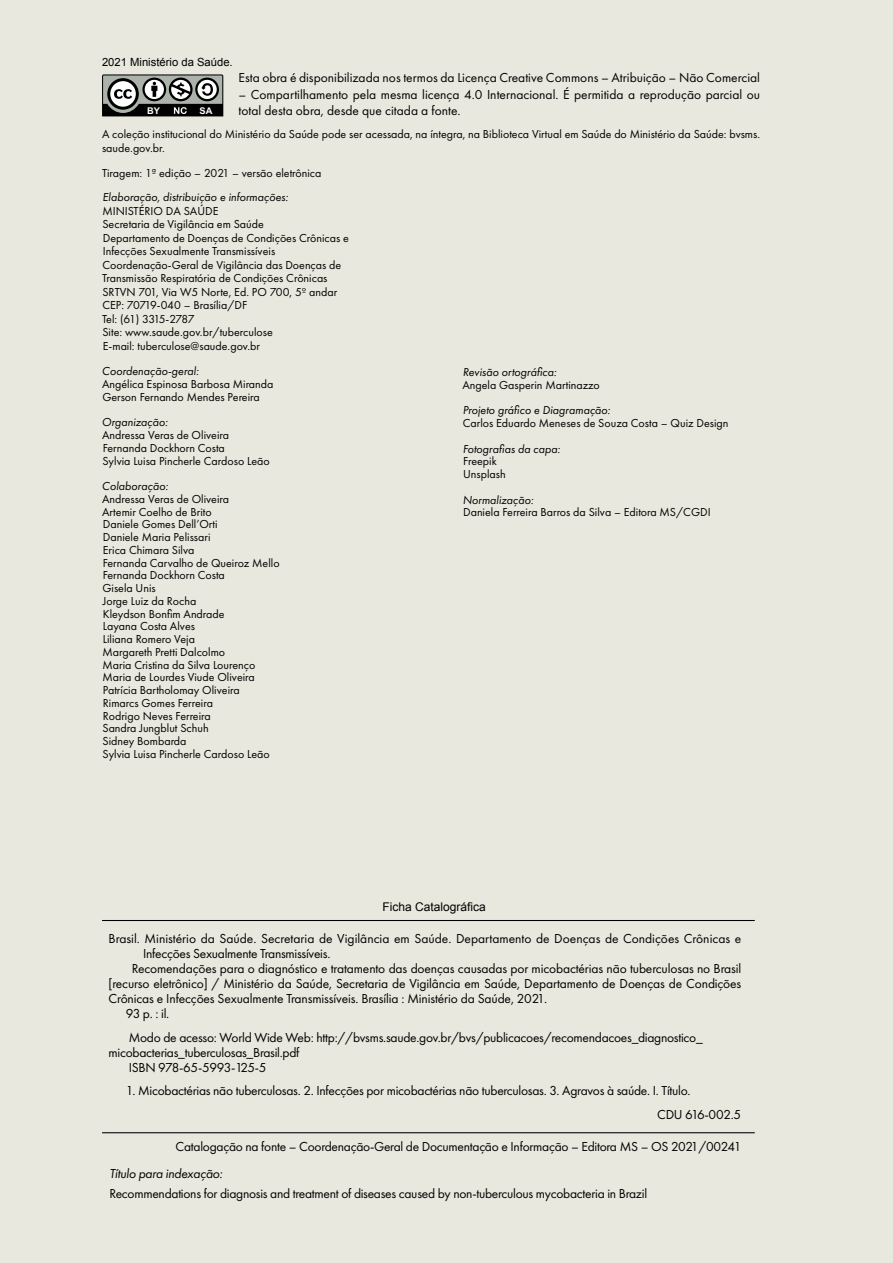
<style>
.page{position:relative;width:893px;height:1263px;background:#e8e8de}
.page>*{position:absolute;margin:0;border:0;box-sizing:border-box;transform-origin:0 0}
.t1{font:13.5px/23.5px "Futura PT";letter-spacing:-.01em;color:#000}
.t2{font:italic 13.5px "Futura PT";letter-spacing:-.02em;color:#000}
.t3{font:12px/12.8px "Futura PT";color:#000}
.t4{font:italic 12px "Futura PT";color:#000}
.t5{font:12px "Arial";color:#000}
.t6{font:11.25px "Arial";color:#000}
.t7{font:700 9.3px "Arial";color:#fff}
</style>
<div class="page">
<hr style="left:102px;top:920px;width:653px;height:1px;background:#000">
<hr style="left:102px;top:1132px;width:653px;height:1px;background:#000">
<svg style="left:102px;top:74px;width:121px;height:42px;background:#6c6f6c"></svg>
<p class="t6" style="left:102px;top:55px;width:132px">2021 Ministério da Saúde.</p>
<p class="t1" style="left:238px;top:66px;width:523px">Esta obra é disponibilizada nos termos da Licença Creative Commons – Atribuição – Não Comercial</p>
<p class="t1" style="left:238px;top:86px;width:523px;line-height:16.2px">– Compartilhamento pela mesma licença 4.0 Internacional. É permitida a reprodução parcial ou total desta obra, desde que citada a fonte.</p>
<p class="t3" style="left:102px;top:126px;width:660px;line-height:14.4px">A coleção institucional do Ministério da Saúde pode ser acessada, na íntegra, na Biblioteca Virtual em Saúde do Ministério da Saúde: bvsms. saude.gov.br.</p>
<p class="t3" style="left:102px;top:167px;width:221px">Tiragem: 1ª edição – 2021 – versão eletrônica</p>
<p class="t7" style="left:147px;top:104px;width:14px">BY</p>
<p class="t7" style="left:200px;top:104px;width:14px">SA</p>
<p class="t4" style="left:102px;top:190px;width:187px">Elaboração, distribuição e informações:</p>
<p class="t3" style="left:102px;top:204px;width:248px;line-height:13.5px">MINISTÉRIO DA SAÚDE<br>Secretaria de Vigilância em Saúde<br>Departamento de Doenças de Condições Crônicas e Infecções Sexualmente Transmissíveis Coordenação-Geral de Vigilância das Doenças de Transmissão Respiratória de Condições Crônicas SRTVN 701, Via W5 Norte, Ed. PO 700, 5º andar CEP: 70719-040 – Brasília/DF<br>Tel: (61) 3315-2787<br>Site: www.saude.gov.br/tuberculose<br>E-mail: tuberculose@saude.gov.br</p>
<p class="t4" style="left:102px;top:364px;width:98px">Coordenação-geral:</p>
<p class="t3" style="left:102px;top:378px;width:173px">Angélica Espinosa Barbosa Miranda<br>Gerson Fernando Mendes Pereira</p>
<p class="t4" style="left:102px;top:415px;width:67px">Organização:</p>
<p class="t3" style="left:102px;top:429px;width:169px">Andressa Veras de Oliveira<br>Fernanda Dockhorn Costa<br>Sylvia Luisa Pincherle Cardoso Leão</p>
<p class="t4" style="left:102px;top:479px;width:68px">Colaboração:</p>
<p class="t3" style="left:102px;top:492px;width:179px">Andressa Veras de Oliveira<br>Artemir Coelho de Brito<br>Daniele Gomes Dell’Orti<br>Daniele Maria Pelissari<br>Erica Chimara Silva<br>Fernanda Carvalho de Queiroz Mello<br>Fernanda Dockhorn Costa<br>Gisela Unis<br>Jorge Luiz da Rocha<br>Kleydson Bonfim Andrade<br>Layana Costa Alves<br>Liliana Romero Veja<br>Margareth Pretti Dalcolmo<br>Maria Cristina da Silva Lourenço<br>Maria de Lourdes Viude Oliveira<br>Patrícia Bartholomay Oliveira<br>Rimarcs Gomes Ferreira<br>Rodrigo Neves Ferreira<br>Sandra Jungblut Schuh<br>Sidney Bombarda<br>Sylvia Luisa Pincherle Cardoso Leão</p>
<p class="t4" style="left:463px;top:365px;width:95px">Revisão ortográfica:</p>
<p class="t3" style="left:462px;top:378px;width:139px">Angela Gasperin Martinazzo</p>
<p class="t4" style="left:463px;top:403px;width:149px">Projeto gráfico e Diagramação:</p>
<p class="t3" style="left:463px;top:417px;width:267px">Carlos Eduardo Meneses de Souza Costa – Quiz Design</p>
<p class="t4" style="left:463px;top:442px;width:99px">Fotografias da capa:</p>
<p class="t3" style="left:463px;top:455px;width:44px">Freepik<br>Unsplash</p>
<p class="t4" style="left:463px;top:492px;width:72px">Normalização:</p>
<p class="t3" style="left:463px;top:506px;width:249px">Daniela Ferreira Barros da Silva – Editora MS/CGDI</p>
<p class="t5" style="left:382px;top:899px;width:105px">Ficha Catalográfica</p>
<p class="t1" style="left:109px;top:927px;width:634px">Brasil. Ministério da Saúde. Secretaria de Vigilância em Saúde. Departamento de Doenças de Condições Crônicas e</p>
<p class="t1" style="left:143px;top:942px;width:189px">Infecções Sexualmente Transmissíveis.</p>
<p class="t1" style="left:132px;top:957px;width:611px">Recomendações para o diagnóstico e tratamento das doenças causadas por micobactérias não tuberculosas no Brasil</p>
<p class="t1" style="left:109px;top:972px;width:634px">[recurso eletrônico] / Ministério da Saúde, Secretaria de Vigilância em Saúde, Departamento de Doenças de Condições</p>
<p class="t1" style="left:109px;top:987px;width:440px">Crônicas e Infecções Sexualmente Transmissíveis. Brasília : Ministério da Saúde, 2021.</p>
<p class="t1" style="left:126px;top:1002px;width:45px">93 p. : il.</p>
<p class="t1" style="left:129px;top:1026px;width:576px">Modo de acesso: World Wide Web: http://bvsms.saude.gov.br/bvs/publicacoes/recomendacoes_diagnostico_</p>
<p class="t1" style="left:109px;top:1041px;width:192px">micobacterias_tuberculosas_Brasil.pdf</p>
<p class="t1" style="left:129px;top:1056px;width:139px">ISBN 978-65-5993-125-5</p>
<p class="t1" style="left:657px;top:1079px;width:86px;text-indent:-531px">1. Micobactérias não tuberculosas. 2. Infecções por micobactérias não tuberculosas. 3. Agravos à saúde. I. Título.<br>CDU 616-002.5</p>
<p class="t1" style="left:176px;top:1134px;width:567px">Catalogação na fonte – Coordenação-Geral de Documentação e Informação – Editora MS – OS 2021/00241</p>
<p class="t2" style="left:110px;top:1166px;width:114px">Título para indexação:</p>
<p class="t1" style="left:110px;top:1181px;width:539px">Recommendations for diagnosis and treatment of diseases caused by non-tuberculous mycobacteria in Brazil</p>
</div>
